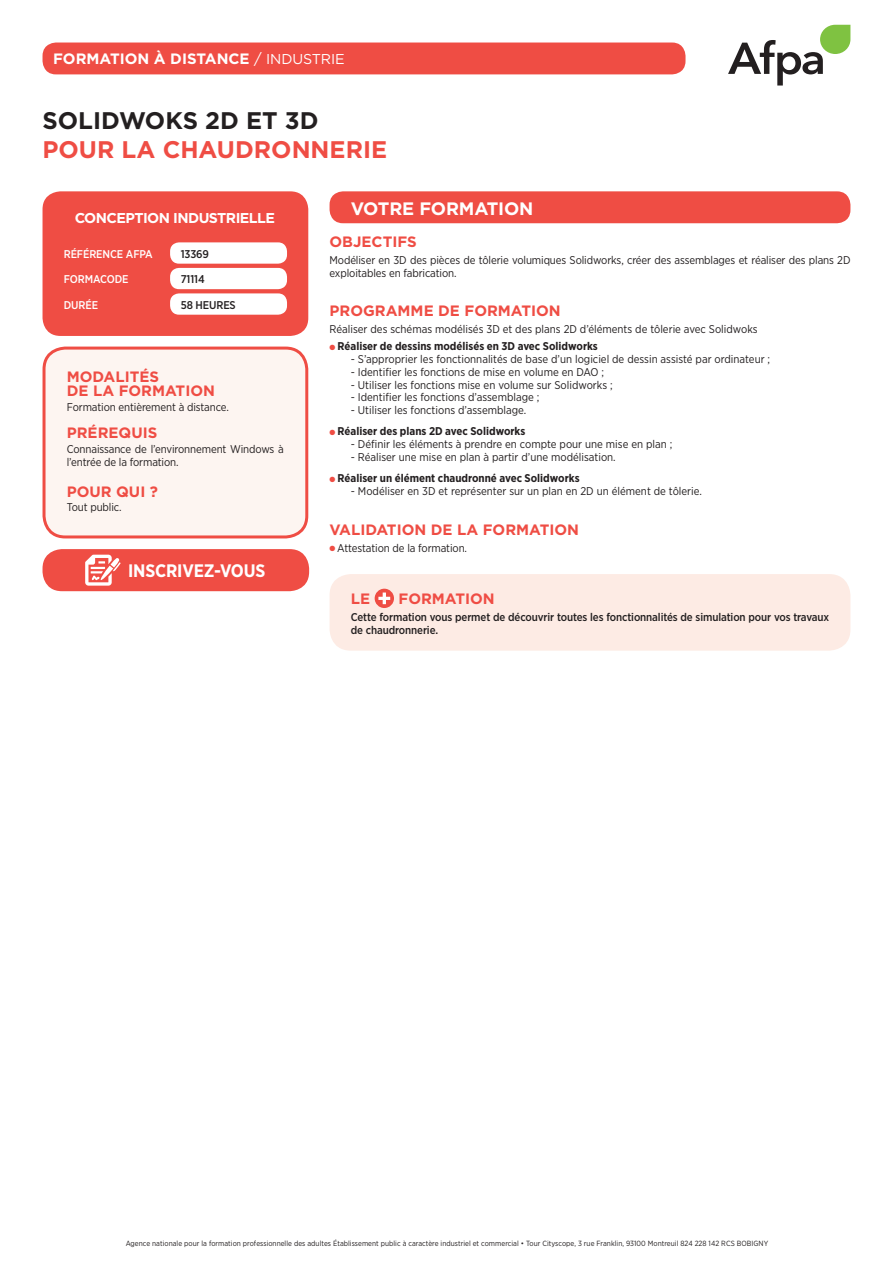
<style>
.page{position:relative;width:893px;height:1263px;background:#fff}
.page>*{position:absolute;margin:0;border:0;box-sizing:border-box;transform-origin:0 0}
.t1{font:700 24px "Gotham";color:#ef4d44}
.t2{font:700 24px "Gotham";color:#231f20}
.t3{font:700 18px "Gotham";letter-spacing:-.01em;color:#fff}
.t4{font:700 18px "Gotham Narrow";letter-spacing:-.01em;color:#fff}
.t5{font:700 15px/14.2px "Gotham";color:#ef4d44}
.t6{font:700 15px "Gotham";color:#fff}
.t7{font:700 14.25px "Gotham";letter-spacing:-.04em;color:#fff}
.t8{font:11.25px/12.8px "Gotham Narrow";color:#231f20}
.t9{font:700 11.25px "Gotham Narrow";color:#231f20}
.t10{font:500 11.25px/12.8px "Gotham Narrow";letter-spacing:-.01em;color:#231f20}
.t11{font:500 11.25px "Gotham Narrow";letter-spacing:-.01em;color:#fff}
.t12{font:7.5px "Gotham Narrow";letter-spacing:.005em;color:#231f20}
.s1{font-weight:400}
.s2{font-weight:400;font-size:14.25px}
.s3{color:#ef4d44}
</style>
<div class="page">
<div style="left:330px;top:574px;width:520px;height:77px;background:#fdebe4;border-radius:21px"></div>
<svg style="left:728px;top:25px;width:122px;height:61px"></svg>
<div style="left:44px;top:348px;width:263px;height:189px;background:#fdf5f1;border-radius:21px"></div>
<div style="left:43px;top:347px;width:265px;height:191px;border:3px solid #ef4d44;border-radius:21px"></div>
<div style="left:43px;top:43px;width:642px;height:31px;background:#ef4d44;border-radius:14px"></div>
<div style="left:330px;top:191px;width:520px;height:32px;background:#ef4d44;border-radius:14px"></div>
<div style="left:375px;top:589px;width:19px;height:19px;background:#ef4d44;border-radius:50%"></div>
<svg style="left:378px;top:592px;width:12px;height:12px"></svg>
<div style="left:43px;top:549px;width:266px;height:42px;background:#ef4d44;border-radius:20px"></div>
<svg style="left:85px;top:555px;width:36px;height:31px"></svg>
<div style="left:43px;top:191px;width:265px;height:145px;background:#ef4d44;border-radius:18px"></div>
<div style="left:170px;top:242px;width:117px;height:22px;background:#fff;border-radius:9px"></div>
<div style="left:170px;top:268px;width:117px;height:21px;background:#fff;border-radius:9px"></div>
<div style="left:170px;top:293px;width:117px;height:22px;background:#fff;border-radius:9px"></div>
<h3 class="t6" style="left:53px;top:49px;width:293px">FORMATION À DISTANCE <span class="s1">/</span> <span class="s2">I NDUSTRIE</span></h3>
<h1 class="t2" style="left:43px;top:105px;width:274px">SOLIDWOKS 2D ET 3D</h1>
<h1 class="t1" style="left:43px;top:133px;width:346px">POUR LA CHAUDRONNERIE</h1>
<p class="t7" style="left:75px;top:208px;width:202px">CONCEPTION INDUSTRIELLE</p>
<p class="t10" style="left:181px;top:247px;width:30px">13369</p>
<p class="t10" style="left:181px;top:273px;width:26px">71114</p>
<p class="t10" style="left:181px;top:298px;width:57px">58 heures</p>
<p class="t11" style="left:64px;top:247px;width:91px">RÉFÉRENCE AFPA</p>
<p class="t11" style="left:64px;top:272px;width:65px">FORMACODE</p>
<p class="t11" style="left:64px;top:298px;width:34px">DURÉE</p>
<h3 class="t5" style="left:67px;top:370px;width:93px;text-indent:49px">LITÉS<br>DE LA FORMATION</h3>
<p class="t8" style="left:67px;top:401px;width:164px">Formation entièrement à distance.</p>
<h3 class="t5" style="left:67px;top:426px;width:42px">PRÉREQUIS</h3>
<p class="t8" style="left:67px;top:443px;width:219px">Connaissance de l’environnement Windows à l’entrée de la formation.</p>
<h3 class="t5" style="left:67px;top:484px;width:12px">POUR</h3>
<h3 class="t5" style="left:116px;top:484px;width:10px">QUI</h3>
<h3 class="t5" style="left:150px;top:484px;width:10px">?</h3>
<p class="t8" style="left:67px;top:501px;width:56px">Tout public.</p>
<h3 class="t5" style="left:67px;top:370px;width:13px">MODA</h3>
<h2 class="t4" style="left:128px;top:559px;width:139px">INSCRIVEZ-VOUS</h2>
<h2 class="t3" style="left:351px;top:196px;width:184px">VOTRE FORMATION</h2>
<h3 class="t5" style="left:330px;top:234px;width:11px">OBJECTIFS</h3>
<p class="t8" style="left:330px;top:253px;width:522px">Modéliser en 3D des pièces de tôlerie volumiques Solidworks, créer des assemblages et réaliser des plans 2D exploitables en fabrication.</p>
<h3 class="t5" style="left:330px;top:304px;width:13px">PROGRAMME</h3>
<h3 class="t5" style="left:438px;top:304px;width:38px">DE FORMATION</h3>
<p class="t8" style="left:330px;top:323px;width:430px">Réaliser des schémas modélisés 3D et des plans 2D d’éléments de tôlerie avec Solidwoks</p>
<p class="t9" style="left:330px;top:340px;width:270px"><span class="s3">●</span> Réaliser de dessins modélisés en 3D avec Solidworks</p>
<p class="t8" style="left:351px;top:353px;width:421px">- S’approprier les fonctionnalités de base d’un logiciel de dessin assisté par ordinateur ;</p>
<p class="t8" style="left:351px;top:366px;width:255px">- Identifier les fonctions de mise en volume en DAO ;</p>
<p class="t8" style="left:351px;top:378px;width:263px">- Utiliser les fonctions mise en volume sur Solidworks ;</p>
<p class="t8" style="left:351px;top:391px;width:190px">- Identifier les fonctions d’assemblage ;</p>
<p class="t8" style="left:351px;top:404px;width:177px">- Utiliser les fonctions d’assemblage.</p>
<p class="t9" style="left:330px;top:425px;width:197px"><span class="s3">●</span> Réaliser des plans 2D avec Solidworks</p>
<p class="t8" style="left:351px;top:438px;width:323px">- Définir les éléments à prendre en compte pour une mise en plan ;</p>
<p class="t8" style="left:351px;top:451px;width:266px">- Réaliser une mise en plan à partir d’une modélisation.</p>
<p class="t9" style="left:330px;top:471px;width:252px"><span class="s3">●</span> Réaliser un élément chaudronné avec Solidworks</p>
<p class="t8" style="left:351px;top:485px;width:353px">- Modéliser en 3D et représenter sur un plan en 2D un élément de tôlerie.</p>
<h3 class="t5" style="left:330px;top:522px;width:41px">VALIDATION</h3>
<h3 class="t5" style="left:431px;top:522px;width:64px">DE LA FORMATION</h3>
<p class="t8" style="left:330px;top:541px;width:139px"><span class="s3">●</span> Attestation de la formation.</p>
<h3 class="t5" style="left:351px;top:592px;width:19px">LE</h3>
<h3 class="t5" style="left:398px;top:592px;width:8px">FORMATION</h3>
<p class="t10" style="left:351px;top:611px;width:480px">Cette formation vous permet de découvrir toutes les fonctionnalités de simulation pour vos travaux de chaudronnerie.</p>
<p class="t12" style="left:126px;top:1238px;width:644px">Agence nationale pour la formation professionnelle des adultes Établissement public à caractère industriel et commercial • Tour Cityscope, 3 rue Franklin, 93100 Montreuil 824 228 142 RCS BOBIGNY</p>
</div>
